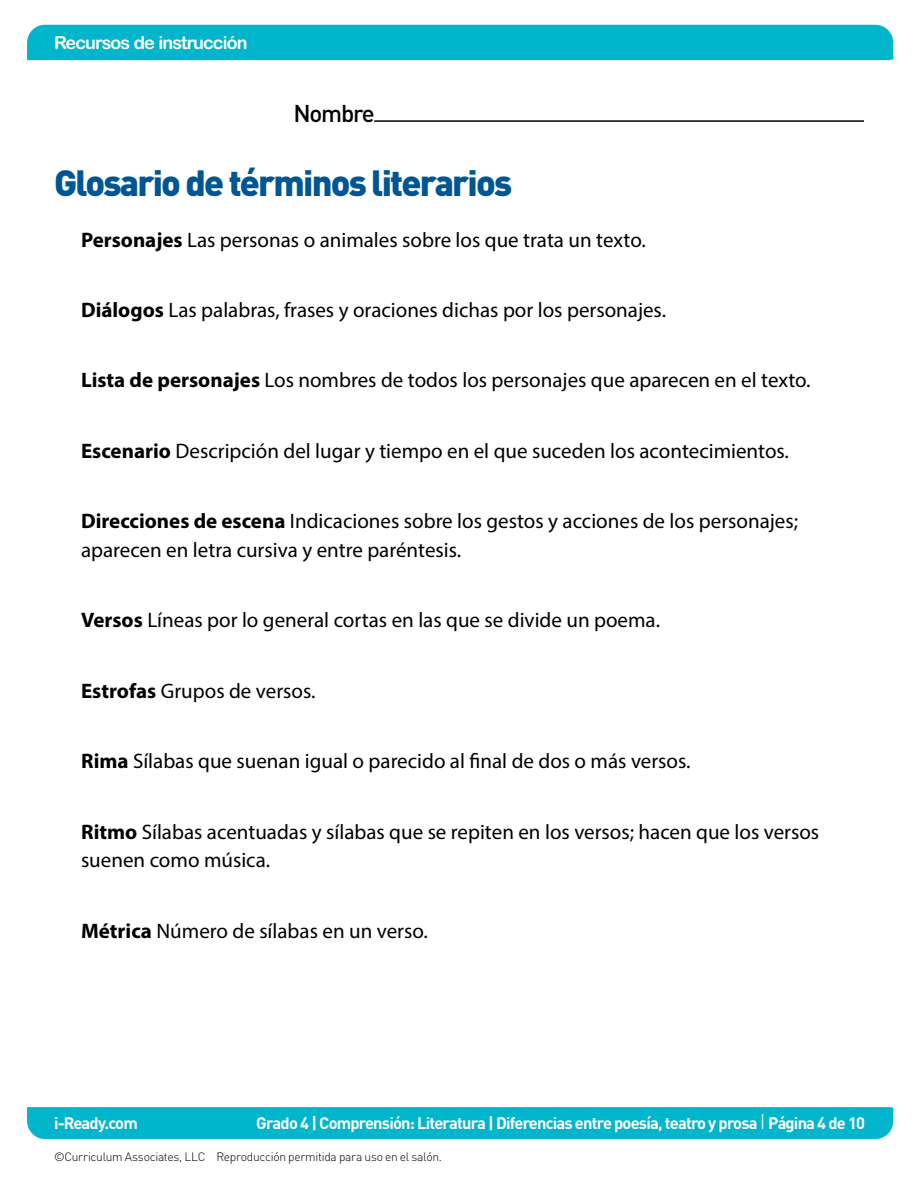
<style>
.page{position:relative;width:918px;height:1188px;background:#fff}
.page>*{position:absolute;margin:0;border:0;box-sizing:border-box;transform-origin:0 0}
.t1{font:900 36px "DINOT";letter-spacing:-.05em;color:#005693}
.t2{font:500 24px "DINOT";letter-spacing:-.05em;color:#000}
.t3{font:21px/28.5px "Myriad Pro";color:#000}
.t4{font:700 18px "Arial Rounded MT Std";letter-spacing:-.05em;color:#fff}
.t5{font:700 16.5px "DINOT";letter-spacing:-.05em;color:#fff}
.t6{font:300 12px "DINOT";letter-spacing:-.025em;color:#000}
.s1{font-weight:700}
.s2{font-weight:300;font-size:21px}
</style>
<div class="page">
<div style="left:27px;top:25px;width:866px;height:35px;background:#00b5cc"></div>
<div style="left:27px;top:1107px;width:866px;height:32px;background:#00b5cc"></div>
<hr style="left:374px;top:120px;width:490px;height:2px;background:#000">
<p class="t4" style="left:54px;top:32px;width:195px">Recursos de instrucción</p>
<p class="t2" style="left:293px;top:98px;width:83px">Nombre</p>
<h1 class="t1" style="left:54px;top:158px;width:460px">Glosario de términos literarios</h1>
<p class="t3" style="left:81px;top:225px;width:566px"><span class="s1">Personajes</span> Las personas o animales sobre los que trata un texto.</p>
<p class="t3" style="left:81px;top:295px;width:587px"><span class="s1">Diálogos</span> Las palabras, frases y oraciones dichas por los personajes.</p>
<p class="t3" style="left:81px;top:366px;width:731px"><span class="s1">Lista de personajes</span> Los nombres de todos los personajes que aparecen en el texto.</p>
<p class="t3" style="left:81px;top:436px;width:709px"><span class="s1">Escenario</span> Descripción del lugar y tiempo en el que suceden los acontecimientos.</p>
<p class="t3" style="left:81px;top:507px;width:719px"><span class="s1">Direcciones de escena</span> Indicaciones sobre los gestos y acciones de los personajes; aparecen en letra cursiva y entre paréntesis.</p>
<p class="t3" style="left:81px;top:606px;width:581px"><span class="s1">Versos</span> Líneas por lo general cortas en las que se divide un poema.</p>
<p class="t3" style="left:81px;top:676px;width:236px"><span class="s1">Estrofas</span> Grupos de versos.</p>
<p class="t3" style="left:81px;top:747px;width:611px"><span class="s1">Rima</span> Sílabas que suenan igual o parecido al final de dos o más versos.</p>
<p class="t3" style="left:81px;top:817px;width:740px"><span class="s1">Ritmo</span> Sílabas acentuadas y sílabas que se repiten en los versos; hacen que los versos suenen como música.</p>
<p class="t3" style="left:81px;top:916px;width:348px"><span class="s1">Métrica</span> Número de sílabas en un verso.</p>
<p class="t5" style="left:256px;top:1112px;width:610px">Grado 4 | Comprensión: Literatura | Diferencias entre poesía, teatro y prosa <span class="s2">I</span> Página 4 de 10</p>
<p class="t5" style="left:54px;top:1112px;width:85px">i-Ready.com</p>
<p class="t6" style="left:54px;top:1149px;width:390px">©Curriculum Associates, LLC Reproducción permitida para uso en el salón.</p>
</div>
